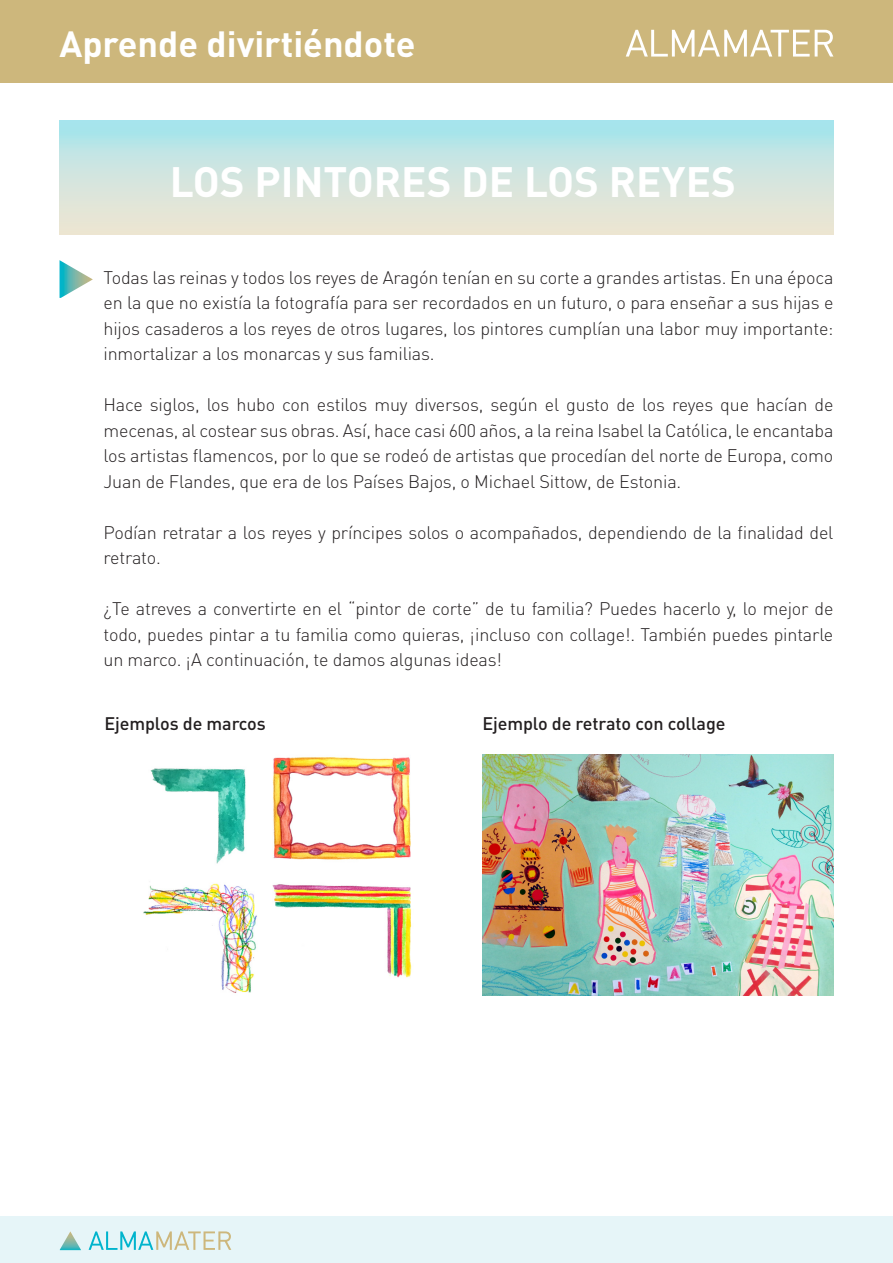
<style>
.page{position:relative;width:893px;height:1263px;background:#fff}
.page>*{position:absolute;margin:0;border:0;box-sizing:border-box;transform-origin:0 0}
.titular{font:700 42px "DIN Pro";color:#fff}
.t1{font:700 36px "DIN Pro";color:#fff}
.texto_corrido{font:300 18px/25.5px "DIN Pro";letter-spacing:-.01em;color:#231f20;text-align:justify}
.texto_corrido-2{font:500 18px "DIN Pro";letter-spacing:-.005em;color:#231f20}
</style>
<div class="page">
<div style="left:0;top:1216px;width:893px;height:47px;background:#e6f5f8"></div>
<div style="left:0;top:0;width:893px;height:83px;background:#cdb77c"></div>
<svg style="left:60px;top:1231px;width:21px;height:19px"></svg>
<svg style="left:89px;top:1231px;width:142px;height:19px"></svg>
<svg style="left:626px;top:30px;width:207px;height:27px"></svg>
<div style="left:60px;top:121px;width:773px;height:114px;background:linear-gradient(to bottom,#a9e4ed,#f4e5d1)"></div>
<svg style="left:60px;top:260px;width:33px;height:38px"></svg>
<img style="left:143px;top:757px;width:269px;height:236px">
<img style="left:482px;top:754px;width:351px;height:242px">
<p class="t1" style="left:60px;top:20px;width:358px">Aprende divirtiéndote</p>
<p class="titular" style="left:170px;top:153px;width:567px">LOS PINTORES DE LOS REYES</p>
<p class="texto_corrido" style="left:103px;top:264px;width:731px">Todas las reinas y todos los reyes de Aragón tenían en su corte a grandes artistas. En una época en la que no existía la fotografía para ser recordados en un futuro, o para enseñar a sus hijas e hijos casaderos a los reyes de otros lugares, los pintores cumplían una labor muy importante: inmortalizar a los monarcas y sus familias.</p>
<p class="texto_corrido" style="left:103px;top:391px;width:731px">Hace siglos, los hubo con estilos muy diversos, según el gusto de los reyes que hacían de mecenas, al costear sus obras. Así, hace casi 600 años, a la reina Isabel la Católica, le encantaba los artistas flamencos, por lo que se rodeó de artistas que procedían del norte de Europa, como Juan de Flandes, que era de los Países Bajos, o Michael Sittow, de Estonia.</p>
<p class="texto_corrido" style="left:103px;top:519px;width:731px">Podían retratar a los reyes y príncipes solos o acompañados, dependiendo de la finalidad del retrato.</p>
<p class="texto_corrido" style="left:103px;top:595px;width:731px">¿Te atreves a convertirte en el “pintor de corte” de tu familia? Puedes hacerlo y, lo mejor de todo, puedes pintar a tu familia como quieras, ¡incluso con collage!. También puedes pintarle un marco. ¡A continuación, te damos algunas ideas!</p>
<p class="texto_corrido-2" style="left:104px;top:711px;width:163px">Ejemplos de marcos</p>
<p class="texto_corrido-2" style="left:482px;top:711px;width:245px">Ejemplo de retrato con collage</p>
</div>
